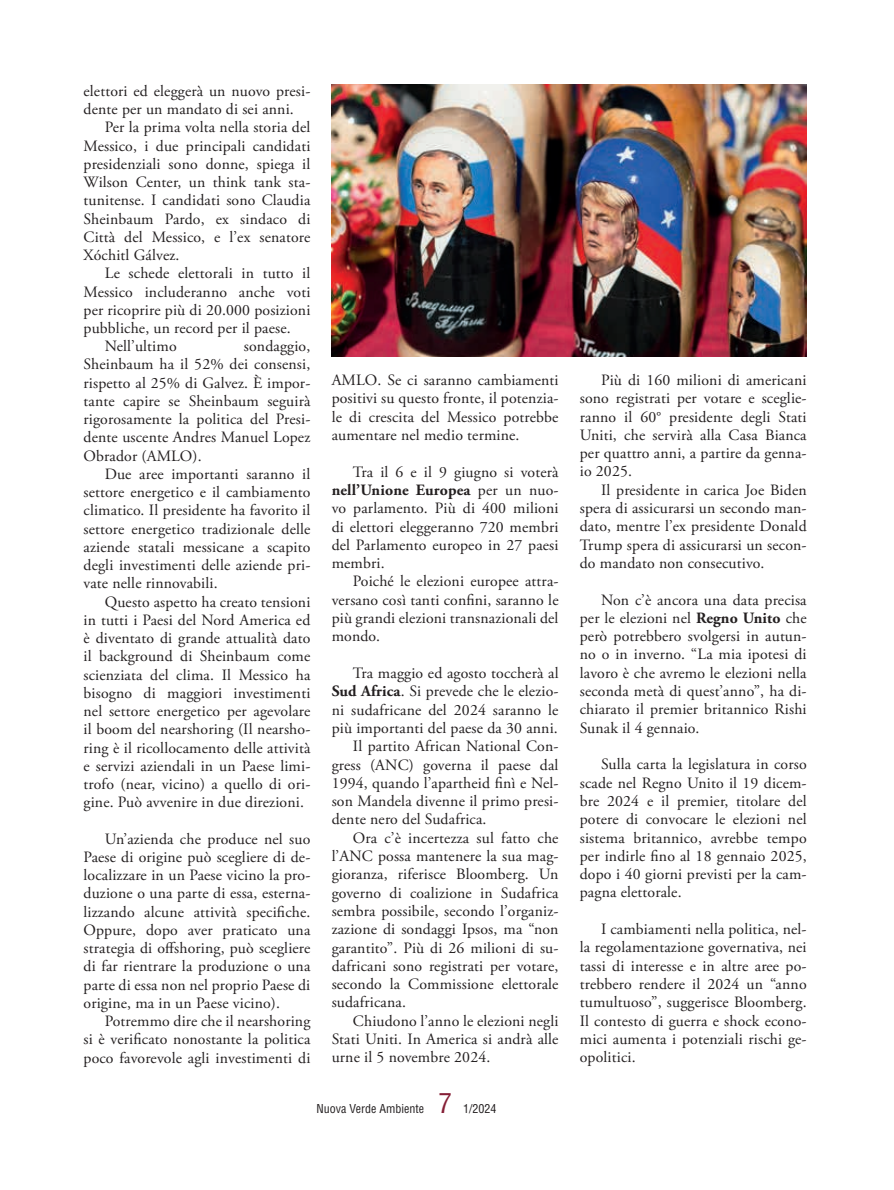
<style>
.page{position:relative;width:894px;height:1190px;background:#fff}
.page>*{position:absolute;margin:0;border:0;box-sizing:border-box;transform-origin:0 0}
.t1{font:condensed 27px "Helvetica";color:#851f36}
.t2{font:15.75px/18.3px "Adobe Garamond Pro";letter-spacing:.01em;color:#231f20;text-align:justify}
.t3{font:condensed 12px "Helvetica";color:#231f20}
.s1{font-weight:700}
</style>
<div class="page">
<img style="left:332px;top:84px;width:474px;height:273px">
<p class="t2" style="left:84px;top:82px;width:228px">elettori ed eleggerà un nuovo presi&shy;dente per un mandato di sei anni.</p>
<p class="t2" style="left:84px;top:119px;width:228px;text-indent:21px">Per la prima volta nella storia del Messico, i due principali candidati presidenziali sono donne, spiega il Wilson Center, un think tank sta&shy;tunitense. I candidati sono Claudia Sheinbaum Pardo, ex sindaco di Città del Messico, e l’ex senatore Xóchitl Gálvez.</p>
<p class="t2" style="left:105px;top:265px;width:207px">Le schede elettorali in tutto il</p>
<p class="t2" style="left:84px;top:283px;width:228px">Messico includeranno anche voti</p>
<p class="t2" style="left:84px;top:301px;width:228px">per ricoprire più di 20.000 posizioni</p>
<p class="t2" style="left:84px;top:319px;width:209px">pubbliche, un record per il paese.</p>
<p class="t2" style="left:105px;top:338px;width:73px">Nell’ultimo</p>
<p class="t2" style="left:84px;top:338px;width:228px;text-indent:160px">sondaggio, Sheinbaum ha il 52% dei consensi, rispetto al 25% di Galvez. È impor&shy;tante capire se Sheinbaum seguirà rigorosamente la politica del Presi&shy;dente uscente Andres Manuel Lopez Obrador (AMLO).</p>
<p class="t2" style="left:84px;top:465px;width:228px;text-indent:21px">Due aree importanti saranno il settore energetico e il cambiamento climatico. Il presidente ha favorito il settore energetico tradizionale delle aziende statali messicane a scapito degli investimenti delle aziende pri&shy;vate nelle rinnovabili.</p>
<p class="t2" style="left:84px;top:593px;width:228px;text-indent:21px">Questo aspetto ha creato tensioni in tutti i Paesi del Nord America ed è diventato di grande attualità dato il background di Sheinbaum come scienziata del clima. Il Messico ha bisogno di maggiori investimenti nel settore energetico per agevolare il boom del nearshoring (Il nearsho&shy;ring è il ricollocamento delle attività e servizi aziendali in un Paese limi&shy;trofo (near, vicino) a quello di ori&shy;gine. Può avvenire in due direzioni.</p>
<p class="t2" style="left:84px;top:830px;width:228px;text-indent:21px">Un’azienda che produce nel suo Paese di origine può scegliere di de&shy;localizzare in un Paese vicino la pro&shy;duzione o una parte di essa, esterna&shy;lizzando alcune attività specifiche.<br>Oppure, dopo aver praticato una strategia di offshoring, può scegliere di far rientrare la produzione o una parte di essa non nel proprio Paese di origine, ma in un Paese vicino).</p>
<p class="t2" style="left:84px;top:1012px;width:228px;text-indent:21px">Potremmo dire che il nearshoring si è verificato nonostante la politica poco favorevole agli investimenti di</p>
<p class="t2" style="left:332px;top:372px;width:228px">AMLO. Se ci saranno cambiamenti positivi su questo fronte, il potenzia&shy;le di crescita del Messico potrebbe aumentare nel medio termine.</p>
<p class="t2" style="left:332px;top:463px;width:228px;text-indent:21px">Tra il 6 e il 9 giugno si voterà <span class="s1">nell’Unione Europea</span> per un nuo&shy;vo parlamento. Più di 400 milioni di elettori eleggeranno 720 membri del Parlamento europeo in 27 paesi membri.</p>
<p class="t2" style="left:332px;top:573px;width:228px;text-indent:21px">Poiché le elezioni europee attra&shy;versano così tanti confini, saranno le più grandi elezioni transnazionali del mondo.</p>
<p class="t2" style="left:353px;top:664px;width:207px">Tra maggio ed agosto toccherà al</p>
<p class="t2" style="left:332px;top:683px;width:228px"><span class="s1">Sud Africa</span>. Si prevede che le elezio-</p>
<p class="t2" style="left:332px;top:701px;width:228px">ni sudafricane del 2024 saranno le</p>
<p class="t2" style="left:332px;top:719px;width:228px">più importanti del paese da 30 anni.</p>
<p class="t2" style="left:353px;top:738px;width:207px">Il partito African National Con-</p>
<p class="t2" style="left:332px;top:756px;width:228px">gress (ANC) governa il paese dal</p>
<p class="t2" style="left:332px;top:774px;width:228px">1994, quando l’apartheid finì e Nel-</p>
<p class="t2" style="left:332px;top:792px;width:228px">son Mandela divenne il primo presi-</p>
<p class="t2" style="left:332px;top:811px;width:156px">dente nero del Sudafrica.</p>
<p class="t2" style="left:353px;top:829px;width:207px">Ora c’è incertezza sul fatto che</p>
<p class="t2" style="left:332px;top:847px;width:228px">l’ANC possa mantenere la sua mag-</p>
<p class="t2" style="left:332px;top:866px;width:228px">gioranza, riferisce Bloomberg. Un</p>
<p class="t2" style="left:332px;top:884px;width:228px">governo di coalizione in Sudafrica</p>
<p class="t2" style="left:332px;top:902px;width:228px">sembra possibile, secondo l’organiz-</p>
<p class="t2" style="left:332px;top:921px;width:228px">zazione di sondaggi Ipsos, ma “non</p>
<p class="t2" style="left:332px;top:939px;width:228px">garantito”. Più di 26 milioni di su-</p>
<p class="t2" style="left:332px;top:957px;width:228px">dafricani sono registrati per votare,</p>
<p class="t2" style="left:332px;top:976px;width:228px">secondo la Commissione elettorale</p>
<p class="t2" style="left:332px;top:994px;width:76px">sudafricana.</p>
<p class="t2" style="left:353px;top:1012px;width:207px">Chiudono l’anno le elezioni negli</p>
<p class="t2" style="left:332px;top:1030px;width:228px">Stati Uniti. In America si andrà alle</p>
<p class="t2" style="left:332px;top:1049px;width:160px">urne il 5 novembre 2024.</p>
<h1 class="t1" style="left:438px;top:1086px;width:15px">7</h1>
<p class="t3" style="left:316px;top:1101px;width:109px">Nuova Verde Ambiente</p>
<p class="t3" style="left:463px;top:1101px;width:35px">1/2024</p>
<p class="t2" style="left:580px;top:371px;width:228px;text-indent:21px">Più di 160 milioni di americani sono registrati per votare e sceglie&shy;ranno il 60° presidente degli Stati Uniti, che servirà alla Casa Bianca per quattro anni, a partire da genna&shy;io 2025.</p>
<p class="t2" style="left:580px;top:481px;width:228px;text-indent:21px">Il presidente in carica Joe Biden spera di assicurarsi un secondo man&shy;dato, mentre l’ex presidente Donald Trump spera di assicurarsi un secon&shy;do mandato non consecutivo.</p>
<p class="t2" style="left:580px;top:591px;width:228px;text-indent:21px">Non c’è ancora una data precisa per le elezioni nel <span class="s1">Regno Unito</span> che però potrebbero svolgersi in autun&shy;no o in inverno. “La mia ipotesi di lavoro è che avremo le elezioni nella seconda metà di quest’anno”, ha di&shy;chiarato il premier britannico Rishi Sunak il 4 gennaio.</p>
<p class="t2" style="left:580px;top:756px;width:228px;text-indent:21px">Sulla carta la legislatura in corso scade nel Regno Unito il 19 dicem&shy;bre 2024 e il premier, titolare del potere di convocare le elezioni nel sistema britannico, avrebbe tempo per indirle fino al 18 gennaio 2025, dopo i 40 giorni previsti per la cam&shy;pagna elettorale.</p>
<p class="t2" style="left:580px;top:920px;width:228px;text-indent:21px">I cambiamenti nella politica, nel&shy;la regolamentazione governativa, nei tassi di interesse e in altre aree po&shy;trebbero rendere il 2024 un “anno tumultuoso”, suggerisce Bloomberg.<br>Il contesto di guerra e shock econo&shy;mici aumenta i potenziali rischi ge&shy;opolitici.</p>
</div>
